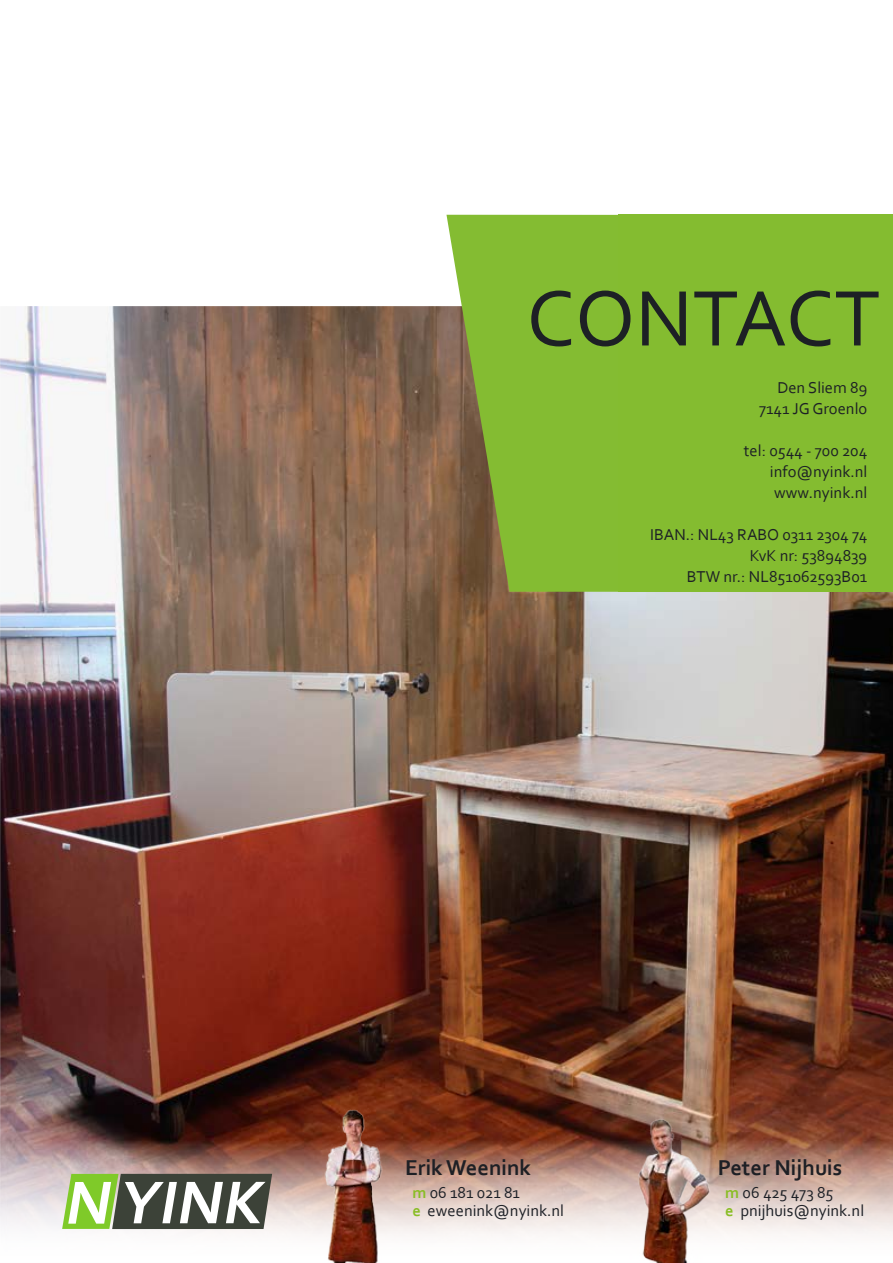
<style>
.page{position:relative;width:893px;height:1263px;background:#fff}
.page>*{position:absolute;margin:0;border:0;box-sizing:border-box;transform-origin:0 0}
.t1{font:82.5px "Corbel";color:#1d2025}
.t2{font:italic 700 63.3px "Corbel";color:#fff}
.t3{font:700 22.5px "Corbel";color:#1e2025}
.t4{font:16.5px/21px "Corbel";color:#1d2026}
.s1{font-size:63.75px}
.s2{font-weight:700;color:#89bd25}
</style>
<div class="page">
<img style="left:0;top:306px;width:893px;height:928px">
<svg style="left:442px;top:215px;width:177px;height:377px;background:#84ab38"></svg>
<div style="left:619px;top:215px;width:274px;height:377px;background:#84bc30"></div>
<svg style="left:61px;top:1174px;width:211px;height:55px;background:#55693e"></svg>
<img style="left:272px;top:1090px;width:133px;height:173px">
<img style="left:577px;top:1096px;width:137px;height:167px">
<h1 class="t1" style="left:526px;top:267px;width:355px">CONTACT</h1>
<p class="t4" style="left:759px;top:376px;width:110px;text-align:right">Den Sliem 89<br>7141 JG Groenlo</p>
<p class="t4" style="left:770px;top:439px;width:99px;text-align:justify;text-indent:-26px">tel: 0544 - 700 204 info@nyink.nl www.nyink.nl</p>
<p class="t4" style="left:650px;top:523px;width:219px;text-align:right">IBAN.: NL43 RABO 0311 2304 74<br>KvK nr: 53894839<br>BTW nr.: NL851062593B01</p>
<h2 class="t2" style="left:63px;top:1163px;width:212px"><span class="s1">N</span>YINK</h2>
<h3 class="t3" style="left:405px;top:1154px;width:128px">Erik Weenink</h3>
<h3 class="t3" style="left:718px;top:1154px;width:126px">Peter Nijhuis</h3>
<p class="t4" style="left:412px;top:1183px;width:153px;line-height:18px"><span class="s2">m</span> 06 181 021 81<br><span class="s2">e</span> eweenink@nyink.nl</p>
<p class="t4" style="left:725px;top:1183px;width:140px;line-height:18px"><span class="s2">m</span> 06 425 473 85<br><span class="s2">e</span> pnijhuis@nyink.nl</p>
</div>
